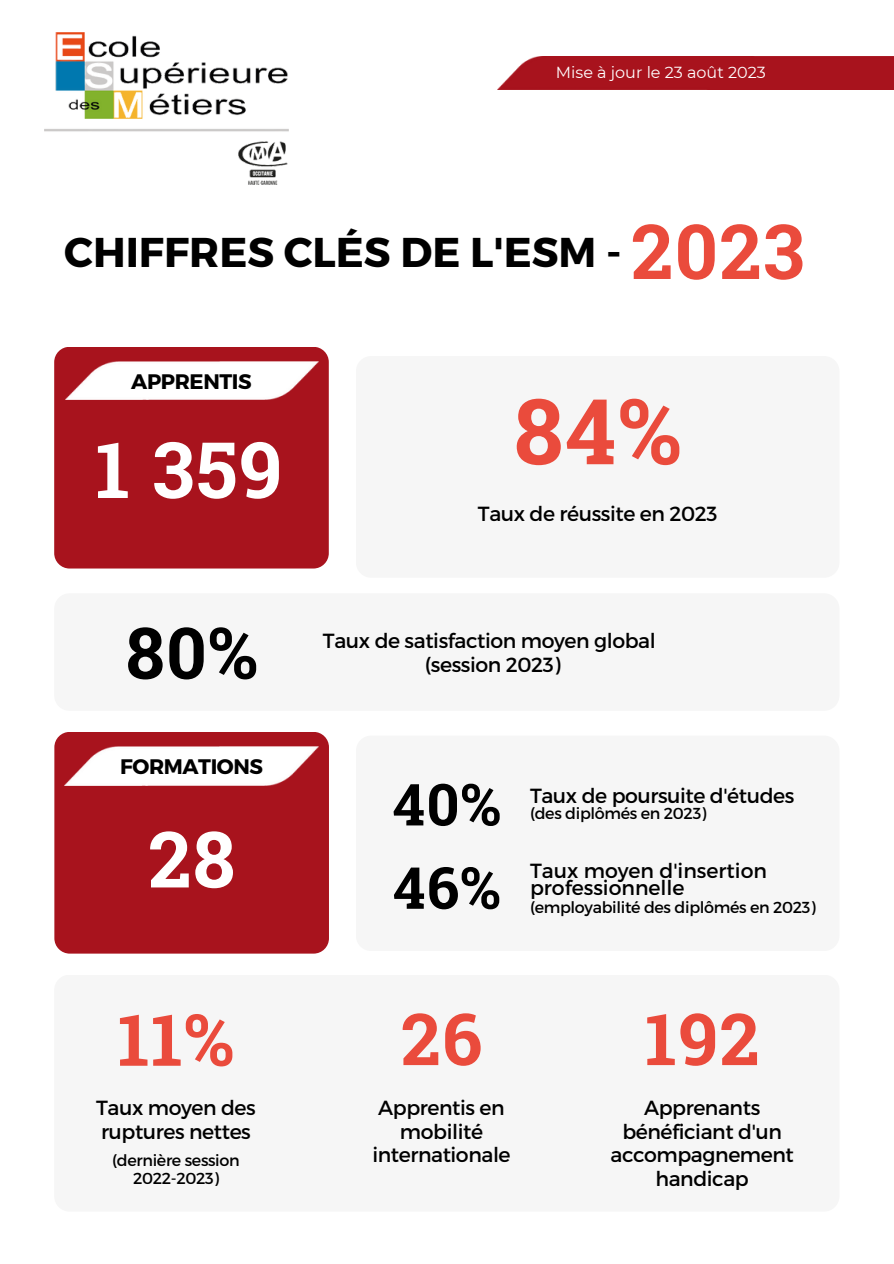
<style>
.page{position:relative;width:894px;height:1264px;background:#fff}
.page>*{position:absolute;margin:0;border:0;box-sizing:border-box;transform-origin:0 0}
.t1{font:700 90.9px "Roboto Slab";color:#ea4b3c}
.t2{font:700 77.7px "Roboto Slab";color:#fff}
.t3{font:700 75.9px "Roboto Slab";color:#ea4b3c}
.t4{font:700 71.7px "Roboto Slab";letter-spacing:.02em;color:#ea4b3c}
.t5{font:700 71.25px "Roboto Slab";color:#000}
.t6{font:700 57.9px "Roboto Slab";color:#000}
.t7{font:700 41.55px "Montserrat";color:#000}
.t8{font:700 21px "Montserrat";letter-spacing:-.02em;color:#000}
.t9{font:20.4px/23.7px "Montserrat";letter-spacing:-.02em;color:#000;text-align:center}
.t10{font:20.4px/16.8px "Montserrat";color:#000}
.t11{font:16.05px "Montserrat";color:#fff}
.t12{font:15.9px/18px "Montserrat";letter-spacing:-.02em;color:#000;text-align:center}
</style>
<div class="page">
<img style="left:44px;top:32px;width:244px;height:152px">
<div style="left:54px;top:347px;width:275px;height:221px;background:#a8131d;border-radius:15px"></div>
<div style="left:356px;top:356px;width:483px;height:221px;background:#f6f6f6;border-radius:15px"></div>
<div style="left:356px;top:735px;width:483px;height:216px;background:#f6f6f6;border-radius:15px"></div>
<div style="left:54px;top:974px;width:785px;height:237px;background:#f6f6f6;border-radius:15px"></div>
<div style="left:54px;top:593px;width:785px;height:117px;background:#f6f6f6;border-radius:15px"></div>
<div style="left:497px;top:57px;width:396px;height:32px;background:#a8131d"></div>
<div style="left:54px;top:732px;width:275px;height:221px;background:#a8131d;border-radius:15px"></div>
<img style="left:65px;top:746px;width:253px;height:39px">
<img style="left:65px;top:361px;width:253px;height:39px">
<p class="t11" style="left:555px;top:63px;width:211px">Mise à jour le 23 août 2023</p>
<h5 class="t7" style="left:64px;top:225px;width:558px">CHIFFRES CLÉS DE L'ESM -</h5>
<h2 class="t3" style="left:630px;top:199px;width:175px">2023</h2>
<h2 class="t8" style="left:131px;top:367px;width:122px">APPRENTIS</h2>
<h1 class="t2" style="left:95px;top:416px;width:188px">1 359</h1>
<h6 class="t5" style="left:126px;top:604px;width:134px">80%</h6>
<h2 class="t8" style="left:120px;top:752px;width:144px">FORMATIONS</h2>
<h6 class="t2" style="left:148px;top:806px;width:88px">28</h6>
<h2 class="t1" style="left:513px;top:369px;width:169px">84%</h2>
<h6 class="t9" style="left:478px;top:501px;width:241px">Taux de réussite en 2023</h6>
<p class="t9" style="left:323px;top:627px;width:334px">Taux de satisfaction moyen global</p>
<p class="t9" style="left:424px;top:652px;width:137px">(session 2023)</p>
<h6 class="t6" style="left:392px;top:764px;width:110px">40%</h6>
<h6 class="t9" style="left:530px;top:782px;width:266px">Taux de poursuite d'études</h6>
<h6 class="t12" style="left:530px;top:803px;width:178px">(des diplômés en 2023)</h6>
<p class="t6" style="left:393px;top:848px;width:109px">46%</p>
<h5 class="t10" style="left:530px;top:861px;width:238px">Taux moyen d'insertion professionnelle</h5>
<p class="t12" style="left:530px;top:897px;width:287px">(employabilité des diplômés en 2023)</p>
<h3 class="t4" style="left:118px;top:990px;width:118px">11%</h3>
<h3 class="t4" style="left:401px;top:989px;width:83px">26</h3>
<h6 class="t4" style="left:645px;top:989px;width:116px">192</h6>
<p class="t9" style="left:96px;top:1094px;width:161px;text-align:left">Taux moyen des ruptures nettes</p>
<h6 class="t12" style="left:112px;top:1150px;width:129px">(dernière session<br>2022-2023)</h6>
<p class="t9" style="left:372px;top:1094px;width:140px">Apprentis en mobilité internationale</p>
<h2 class="t9" style="left:610px;top:1094px;width:185px">Apprenants bénéficiant d'un accompagnement handicap</h2>
</div>
